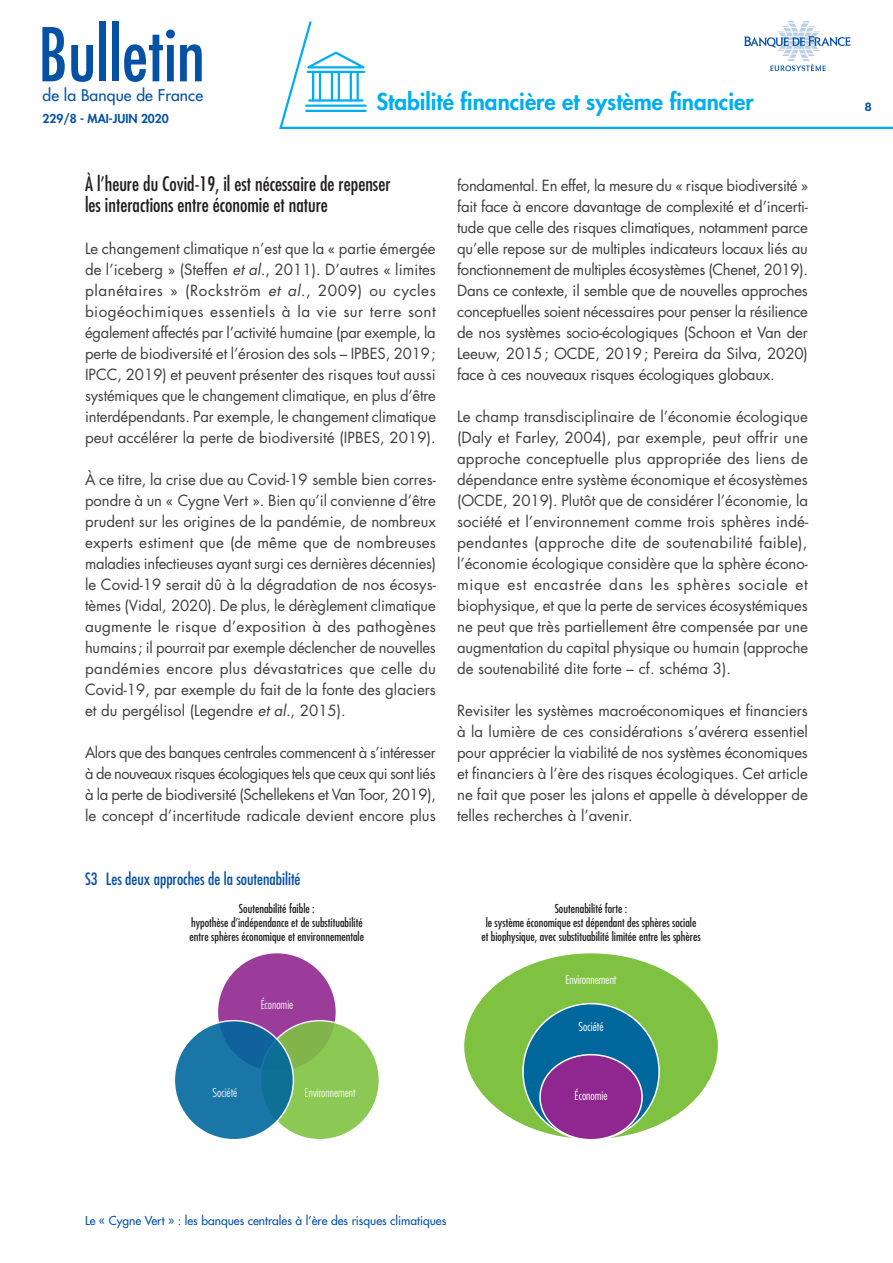
<style>
.page{position:relative;width:893px;height:1263px;background:#fff}
.page>*{position:absolute;margin:0;border:0;box-sizing:border-box;transform-origin:0 0}
.t1{font:condensed 72px "Futura Std";color:#0551a4}
.t2{font:800 22.5px "Futura Std";color:#00aeef}
.t3{font:condensed 19.5px/21px "Futura Std";color:#231f20}
.t4{font:condensed 16.5px "Futura Std";color:#0551a4}
.t5{font:500 15.75px "Futura Std";letter-spacing:.01em;color:#0551a4}
.t6{font:15px/21px "Futura Std";color:#3e3e3f;text-align:justify}
.t7{font:condensed 12px/14.4px "Futura Std";color:#231f20;text-align:center}
.t8{font:500 12px "Futura Std";color:#0551a4}
.t9{font:300 condensed 12px "Futura Std";color:#fff}
.t10{font:800 12px "Futura Std";color:#0551a4}
.t11{font:800 12px "Helvetica Neue LT Std";color:#0551a4;scale:.9 1}
.s1{font-style:italic}
</style>
<div class="page">
<svg style="left:279px;top:21px;width:614px;height:108px"></svg>
<svg style="left:744px;top:22px;width:106px;height:49px"></svg>
<hr style="left:308px;top:71px;width:56px;height:2px;background:#00aeef">
<svg style="left:299px;top:50px;width:68px;height:20px"></svg>
<hr style="left:309px;top:99px;width:54px;height:3px;background:#00aeef">
<hr style="left:306px;top:105px;width:60px;height:2px;background:#00aeef">
<hr style="left:306px;top:110px;width:60px;height:2px;background:#00aeef">
<hr style="left:312px;top:72px;width:2px;height:28px;background:#00aeef">
<hr style="left:319px;top:72px;width:2px;height:28px;background:#00aeef">
<hr style="left:331px;top:72px;width:2px;height:28px;background:#00aeef">
<hr style="left:338px;top:72px;width:2px;height:28px;background:#00aeef">
<hr style="left:350px;top:72px;width:2px;height:28px;background:#00aeef">
<hr style="left:357px;top:72px;width:2px;height:28px;background:#00aeef">
<div style="left:217px;top:952px;width:119px;height:120px;background:#9b3c9a;border-radius:50%"></div>
<svg style="left:260px;top:1021px;width:119px;height:119px;background:#8dc556"></svg>
<svg style="left:174px;top:1021px;width:119px;height:119px;background:#1a74a3"></svg>
<div style="left:174px;top:1020px;width:120px;height:120px;border:2px solid #fff;border-radius:50%"></div>
<div style="left:463px;top:952px;width:256px;height:188px;background:#7fc241;border-radius:50%"></div>
<div style="left:523px;top:1004px;width:136px;height:136px;background:#00679d;border-radius:50%"></div>
<div style="left:540px;top:1055px;width:102px;height:85px;background:#90268f;border-radius:50%"></div>
<div style="left:539px;top:1054px;width:104px;height:86px;border:2px solid #fff;border-radius:50%"></div>
<h1 class="t1" style="left:38px;top:12px;width:168px">Bulletin</h1>
<p class="t5" style="left:43px;top:86px;width:162px">de la Banque de France</p>
<p class="t10" style="left:43px;top:111px;width:128px">229/8 - MAI-JUIN 2020</p>
<h2 class="t2" style="left:376px;top:88px;width:379px">Stabilité financière et système financier</h2>
<p class="t11" style="left:865px;top:99px;width:9px">8</p>
<h3 class="t3" style="left:85px;top:173px;width:307px">À l’heure du Covid‑19, il est nécessaire de repenser les interactions entre économie et nature</h3>
<p class="t6" style="left:85px;top:238px;width:352px">Le changement climatique n’est que la « partie émergée de l’iceberg » (Steffen <span class="s1">et al.</span>, 2011). D’autres « limites planétaires » (Rockström <span class="s1">et al.</span>, 2009) ou cycles biogéochimiques essentiels à la vie sur terre sont également affectés par l’activité humaine (par exemple, la perte de biodiversité et l’érosion des sols – IPBES, 2019; IPCC, 2019) et peuvent présenter des risques tout aussi systémiques que le changement climatique, en plus d’être interdépendants. Par exemple, le changement climatique peut accélérer la perte de biodiversité (IPBES, 2019).</p>
<p class="t6" style="left:85px;top:469px;width:353px">À ce titre, la crise due au Covid‑19 semble bien corres‑ pondre à un « Cygne Vert ». Bien qu’il convienne d’être prudent sur les origines de la pandémie, de nombreux experts estiment que (de même que de nombreuses maladies infectieuses ayant surgi ces dernières décennies) le Covid‑19 serait dû à la dégradation de nos écosys‑ tèmes (Vidal, 2020). De plus, le dérèglement climatique augmente le risque d’exposition à des pathogènes humains; il pourrait par exemple déclencher de nouvelles pandémies encore plus dévastatrices que celle du Covid‑19, par exemple du fait de la fonte des glaciers et du pergélisol (Legendre <span class="s1">et al.</span>, 2015).</p>
<p class="t6" style="left:85px;top:742px;width:352px">Alors que des banques centrales commencent à s’intéresser à de nouveaux risques écologiques tels que ceux qui sont liés à la perte de biodiversité (Schellekens et Van Toor, 2019), le concept d’incertitude radicale devient encore plus</p>
<p class="t4" style="left:85px;top:869px;width:217px">S3 Les deux approches de la soutenabilité</p>
<p class="t7" style="left:190px;top:901px;width:176px">Soutenabilité faible :<br>hypothèse d’indépendance et de substituabilité entre sphères économique et environnementale</p>
<p class="t9" style="left:260px;top:997px;width:34px">Économie</p>
<p class="t6" style="left:457px;top:175px;width:353px">fondamental. En effet, la mesure du « risque biodiversité » fait face à encore davantage de complexité et d’incerti‑ tude que celle des risques climatiques, notamment parce qu’elle repose sur de multiples indicateurs locaux liés au fonctionnement de multiples écosystèmes (Chenet, 2019).<br>Dans ce contexte, il semble que de nouvelles approches conceptuelles soient nécessaires pour penser la résilience de nos systèmes socio‑écologiques (Schoon et Van der Leeuw, 2015; OCDE, 2019; Pereira da Silva, 2020) face à ces nouveaux risques écologiques globaux.</p>
<p class="t6" style="left:457px;top:406px;width:352px">Le champ transdisciplinaire de l’économie écologique (Daly et Farley, 2004), par exemple, peut offrir une approche conceptuelle plus appropriée des liens de dépendance entre système économique et écosystèmes (OCDE, 2019). Plutôt que de considérer l’économie, la société et l’environnement comme trois sphères indé‑ pendantes (approche dite de soutenabilité faible), l’économie écologique considère que la sphère écono‑ mique est encastrée dans les sphères sociale et biophysique, et que la perte de services écosystémiques ne peut que très partiellement être compensée par une augmentation du capital physique ou humain (approche de soutenabilité dite forte – cf. schéma 3).</p>
<p class="t6" style="left:457px;top:700px;width:352px">Revisiter les systèmes macroéconomiques et financiers à la lumière de ces considérations s’avérera essentiel pour apprécier la viabilité de nos systèmes économiques et financiers à l’ère des risques écologiques. Cet article ne fait que poser les jalons et appelle à développer de telles recherches à l’avenir.</p>
<p class="t7" style="left:481px;top:901px;width:221px">Soutenabilité forte :<br>le système économique est dépendant des sphères sociale et biophysique, avec substituabilité limitée entre les sphères</p>
<p class="t9" style="left:566px;top:973px;width:52px">Environnement</p>
<p class="t9" style="left:579px;top:1019px;width:26px">Société</p>
<p class="t9" style="left:213px;top:1086px;width:26px">Société</p>
<p class="t9" style="left:305px;top:1086px;width:52px">Environnement</p>
<p class="t9" style="left:575px;top:1088px;width:34px">Économie</p>
<p class="t8" style="left:85px;top:1213px;width:363px">Le « Cygne Vert » : les banques centrales à l’ère des risques climatiques</p>
</div>
